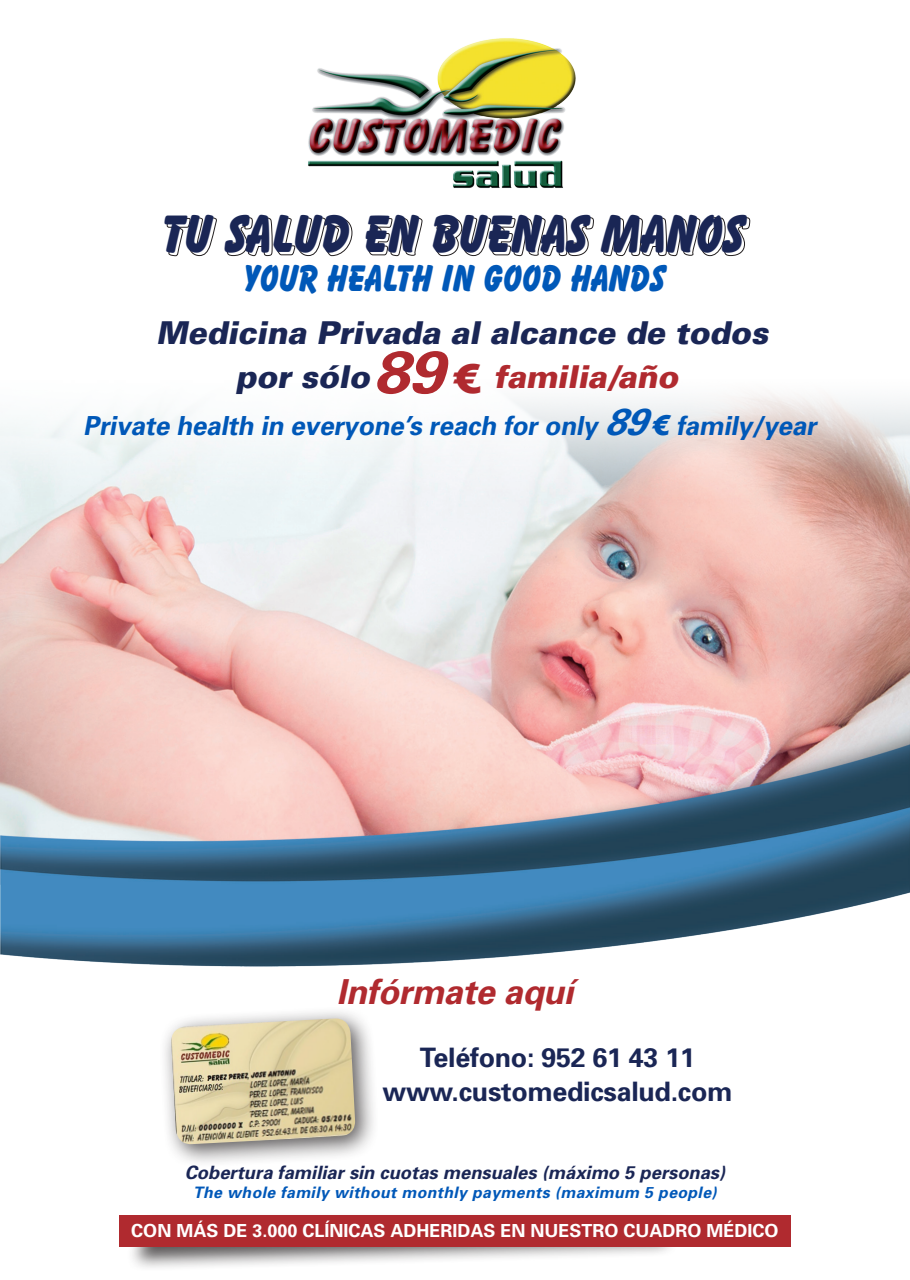
<style>
.page{position:relative;width:910px;height:1280px;background:#fff}
.page>*{position:absolute;margin:0;border:0;box-sizing:border-box;transform-origin:0 0}
.t1{font:italic 700 59.55px "Univers";color:#b02a2f;scale:1.09 1}
.t2{font:800 53.85px "Balloon BT";color:#1a2655;scale:.91 1}
.t3{font:800 37.95px "Balloon BT";color:#0058b8;scale:.91 1}
.t4{font:italic 700 34.5px "Univers";letter-spacing:-.01em;color:#b02a2f}
.t5{font:italic 900 31.5px "Univers";color:#1a2655}
.t6{font:italic 900 31.5px "Univers";color:#b02a2f}
.t7{font:700 26.85px "Univers";letter-spacing:-.01em;color:#1a2655}
.t8{font:italic 700 26.25px "Univers";color:#0058b8}
.t9{font:italic 700 18.3px "Univers";color:#1a2655}
.t10{font:700 18px "Univers";color:#fff}
.t11{font:italic 700 15.75px "Univers";letter-spacing:.025em;color:#0058b8}
.s1{font-size:37.5px}
.s2{font-family:"Euro Sans Md ITCTT Black";font-weight:400;font-size:30px}
.s3{font-family:"Euro Sans Md ITCTT Black";font-weight:400;font-style:normal;font-size:43.65px}
</style>
<div class="page">
<img style="left:0;top:38px;width:910px;height:1178px">
<svg style="left:166px;top:217px;width:51px;height:53px"></svg>
<svg style="left:226px;top:194px;width:127px;height:71px"></svg>
<svg style="left:367px;top:217px;width:56px;height:40px"></svg>
<svg style="left:435px;top:194px;width:159px;height:71px"></svg>
<svg style="left:603px;top:194px;width:148px;height:132px"></svg>
<div style="left:159px;top:1006px;width:220px;height:163px;background:#231f20;opacity:.75"></div>
<img style="left:170px;top:1018px;width:186px;height:127px">
<div style="left:126px;top:1212px;width:553px;height:60px;background:#231f20;opacity:.75"></div>
<div style="left:119px;top:1216px;width:672px;height:31px;background:#b02a2f"></div>
<p class="t2" style="left:162px;top:201px;width:642px">TU SALUD EN BUENAS MANOS</p>
<p class="t3" style="left:244px;top:255px;width:465px">YOUR HEALTH IN GOOD HANDS</p>
<p class="t5" style="left:156px;top:313px;width:620px">Medicina Privada al alcance de todos</p>
<p class="t5" style="left:235px;top:357px;width:143px">por sólo</p>
<p class="t6" style="left:493px;top:357px;width:193px">familia/año</p>
<p class="t8" style="left:83px;top:410px;width:740px">Private health in everyone’s reach foronly <span class="s1">89</span> <span class="s2">e</span> family/year</p>
<p class="t1" style="left:373px;top:336px;width:102px">89 <span class="s3">e</span></p>
<p class="t4" style="left:337px;top:971px;width:238px">Infórmate aquí</p>
<p class="t7" style="left:420px;top:1041px;width:276px">Teléfono: 952 61 43 11</p>
<p class="t7" style="left:382px;top:1076px;width:352px">www.customedicsalud.com</p>
<p class="t9" style="left:185px;top:1161px;width:542px">Cobertura familiar sin cuotas mensuales (máximo 5 personas)</p>
<p class="t11" style="left:193px;top:1182px;width:525px">The whole family without monthly payments (maximum 5 people)</p>
<p class="t10" style="left:131px;top:1219px;width:649px">CON MÁS DE 3.000 CLÍNICAS ADHERIDAS EN NUESTRO CUADRO MÉDICO</p>
</div>
